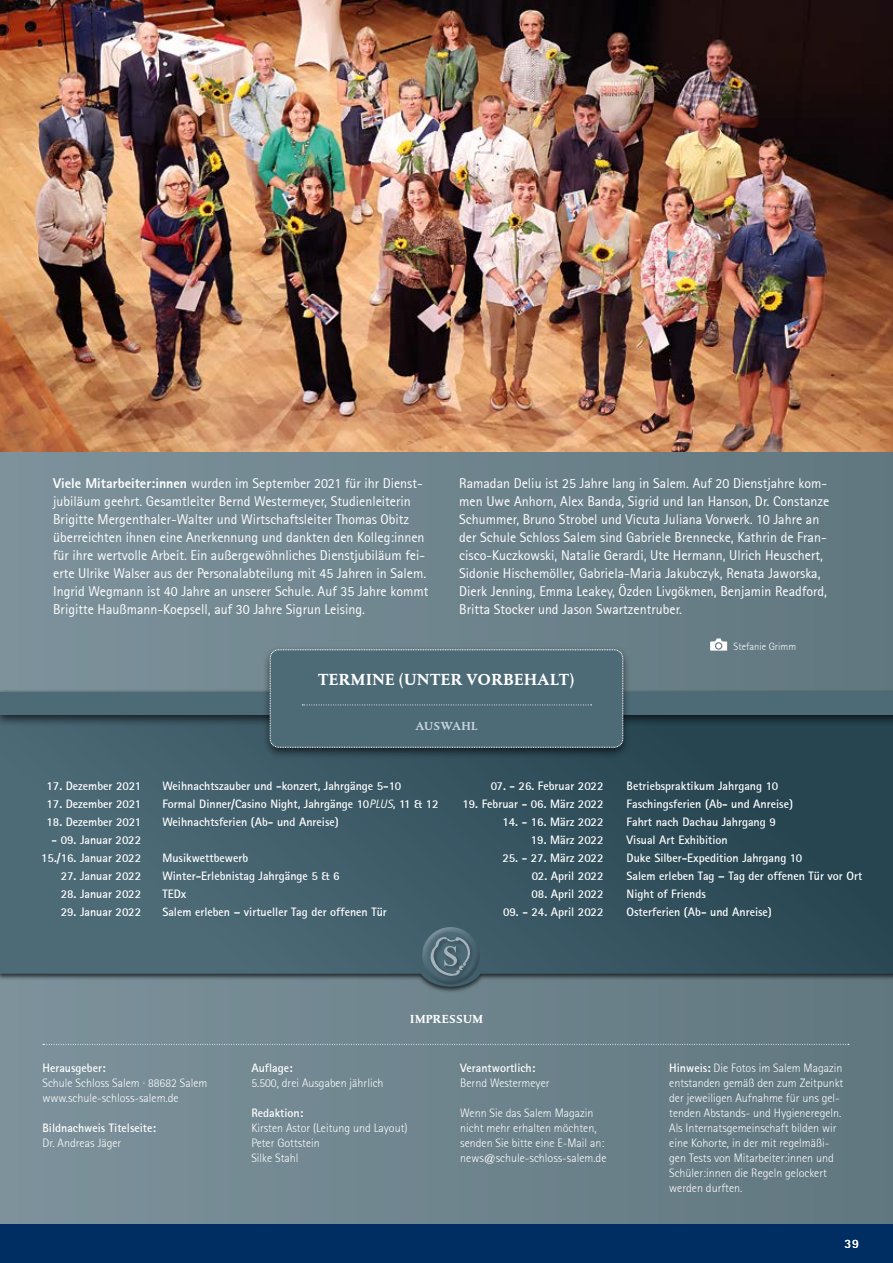
<style>
.page{position:relative;width:893px;height:1263px;background:#fff}
.page>*{position:absolute;margin:0;border:0;box-sizing:border-box;transform-origin:0 0}
.t1{font:700 16.5px "DTL Albertina ST";letter-spacing:.02em;color:#fff}
.t2{font:13.95px/18px "Rotis Sans Serif";color:#fff}
.t3{font:700 12.75px "Rotis Sans Serif";color:#fff}
.t4{font:700 12px/18px "Rotis Sans Serif";color:#fff}
.t5{font:300 12px/15px "Rotis Sans Serif";color:#fff}
.t6{font:700 12px "DTL Albertina ST";letter-spacing:.02em;color:#fff}
.t7{font:700 12px "DTL Albertina ST";letter-spacing:.02em;color:#c5d2da}
.t8{font:300 10.5px "Rotis Sans Serif";color:#fff}
.s1{font-weight:800}
.s2{font-weight:400;font-style:italic}
.s3{font-weight:700}
</style>
<div class="page">
<div style="left:0;top:0;width:893px;height:1263px;background:linear-gradient(to right,#7c929b,#607780)"></div>
<svg style="left:0;top:728px;width:893px;height:259px"></svg>
<div style="left:0;top:688px;width:893px;height:40px;background:#000;opacity:.64"></div>
<div style="left:0;top:692px;width:893px;height:23px;background:#4d6a77"></div>
<svg style="left:43px;top:1044px;width:806px;height:1px"></svg>
<div style="left:0;top:1225px;width:893px;height:38px;background:#002e63"></div>
<div style="left:262px;top:646px;width:369px;height:114px;background:#000;opacity:.64"></div>
<div style="left:270px;top:649px;width:353px;height:99px;background:#4d6a77"></div>
<div style="left:422px;top:926px;width:58px;height:47px;background:#fff;opacity:.31"></div>
<div style="left:422px;top:936px;width:58px;height:48px;background:#000;opacity:.28"></div>
<div style="left:429px;top:935px;width:47px;height:47px;background:#000;opacity:.75"></div>
<svg style="left:431px;top:937px;width:39px;height:39px"></svg>
<img style="left:0;top:0;width:893px;height:452px">
<svg style="left:710px;top:638px;width:17px;height:13px"></svg>
<p class="t2" style="left:53px;top:474px;width:377px"><span class="s1">Viele Mitarbeiter:innen</span> wurden im September 2021 für ihr Dienst&shy;jubiläum geehrt. Gesamtleiter Bernd Westermeyer, Studienleiterin Brigitte Mergenthaler-Walter und Wirtschaftsleiter Thomas Obitz überreichten ihnen eine Anerkennung und dankten den Kolleg:innen für ihre wertvolle Arbeit. Ein außergewöhnliches Dienstjubiläum fei&shy;erte Ulrike Walser aus der Personalabteilung mit 45 Jahren in Salem.<br>Ingrid Wegmann ist 40 Jahre an unserer Schule. Auf 35 Jahre kommt Brigitte Haußmann-Koepsell, auf 30 Jahre Sigrun Leising.</p>
<p class="t2" style="left:459px;top:474px;width:372px">Ramadan Deliu ist 25 Jahre lang in Salem. Auf 20 Dienstjahre kom&shy;men Uwe Anhorn, Alex Banda, Sigrid und Ian Hanson, Dr. Constanze Schummer, Bruno Strobel und Vicuta Juliana Vorwerk. 10 Jahre an der Schule Schloss Salem sind Gabriele Brennecke, Kathrin de Fran&shy;cisco-Kuczkowski, Natalie Gerardi, Ute Hermann, Ulrich Heuschert, Sidonie Hischemöller, Gabriela-Maria Jakubczyk, Renata Jaworska, Dierk Jenning, Emma Leakey, Özden Livgökmen, Benjamin Readford, Britta Stocker und Jason Swartzentruber.</p>
<p class="t8" style="left:733px;top:640px;width:64px">Stefanie Grimm</p>
<p class="t4" style="left:47px;top:777px;width:96px">17. Dezember 2021</p>
<p class="t4" style="left:47px;top:795px;width:96px">17. Dezember 2021</p>
<p class="t4" style="left:47px;top:813px;width:96px">18. Dezember 2021</p>
<p class="t4" style="left:41px;top:831px;width:102px;text-align:right">- 09. Januar 2022<br>15./16. Januar 2022</p>
<p class="t4" style="left:61px;top:867px;width:82px">27. Januar 2022</p>
<p class="t4" style="left:61px;top:885px;width:82px">28. Januar 2022</p>
<p class="t4" style="left:61px;top:903px;width:82px">29. Januar 2022</p>
<p class="t1" style="left:318px;top:669px;width:258px">TERMINE (UNTER VORBEHALT)</p>
<p class="t7" style="left:415px;top:718px;width:64px">AUSWAHL</p>
<p class="t4" style="left:162px;top:777px;width:278px">Weihnachtszauber und -konzert, Jahrgänge 5-10<br>Formal Dinner/Casino Night, Jahrgänge 10<span class="s2">PLUS</span>, 11 &amp; 12<br>Weihnachtsferien (Ab- und Anreise)</p>
<p class="t4" style="left:162px;top:849px;width:226px">Musikwettbewerb<br>Winter-Erlebnistag Jahrgänge 5 &amp; 6<br>TEDx<br>Salem erleben – virtueller Tag der offenen Tür</p>
<p class="t4" style="left:491px;top:777px;width:114px">07. - 26. Februar 2022</p>
<p class="t4" style="left:462px;top:795px;width:143px">19. Februar - 06. März 2022</p>
<p class="t4" style="left:502px;top:813px;width:103px">14. - 16. März 2022</p>
<p class="t4" style="left:531px;top:831px;width:74px">19. März 2022</p>
<p class="t4" style="left:502px;top:849px;width:103px">25. - 27. März 2022</p>
<p class="t4" style="left:532px;top:867px;width:73px">02. April 2022</p>
<p class="t4" style="left:531px;top:885px;width:73px">08. April 2022</p>
<p class="t4" style="left:503px;top:903px;width:102px">09. - 24. April 2022</p>
<p class="t4" style="left:627px;top:777px;width:237px">Betriebspraktikum Jahrgang 10<br>Faschingsferien (Ab- und Anreise)<br>Fahrt nach Dachau Jahrgang 9<br>Visual Art Exhibition<br>Duke Silber-Expedition Jahrgang 10<br>Salem erleben Tag – Tag der offenen Tür vor Ort<br>Night of Friends<br>Osterferien (Ab- und Anreise)</p>
<p class="t4" style="left:43px;top:1059px;width:65px">Herausgeber:</p>
<p class="t5" style="left:43px;top:1075px;width:166px">Schule Schloss Salem · 88682 Salem www.schule-schloss-salem.de</p>
<p class="t4" style="left:43px;top:1119px;width:115px">Bildnachweis Titelseite:</p>
<p class="t5" style="left:43px;top:1135px;width:80px">Dr. Andreas Jäger</p>
<p class="t6" style="left:410px;top:1011px;width:74px">IMPRESSUM</p>
<p class="t4" style="left:251px;top:1059px;width:43px">Auflage:</p>
<p class="t5" style="left:251px;top:1075px;width:134px">5.500, drei Ausgaben jährlich</p>
<p class="t4" style="left:251px;top:1104px;width:53px">Redaktion:</p>
<p class="t5" style="left:251px;top:1120px;width:158px">Kirsten Astor (Leitung und Layout)<br>Peter Gottstein<br>Silke Stahl</p>
<p class="t4" style="left:460px;top:1059px;width:77px">Verantwortlich:</p>
<p class="t5" style="left:460px;top:1075px;width:91px">Bernd Westermeyer</p>
<p class="t5" style="left:460px;top:1105px;width:148px">Wenn Sie das Salem Magazin nicht mehr erhalten möchten, senden Sie bitte eine E-Mail an: news@schule-schloss-salem.de</p>
<p class="t5" style="left:669px;top:1060px;width:176px"><span class="s3">Hinweis:</span> Die Fotos im Salem Magazin entstanden gemäß den zum Zeitpunkt der jeweiligen Aufnahme für uns gel&shy;tenden Abstands- und Hygieneregeln.<br>Als Internatsgemeinschaft bilden wir eine Kohorte, in der mit regelmäßi&shy;gen Tests von Mitarbeiter:innen und Schüler:innen die Regeln gelockert werden durften.</p>
<p class="t3" style="left:845px;top:1236px;width:16px">39</p>
</div>
